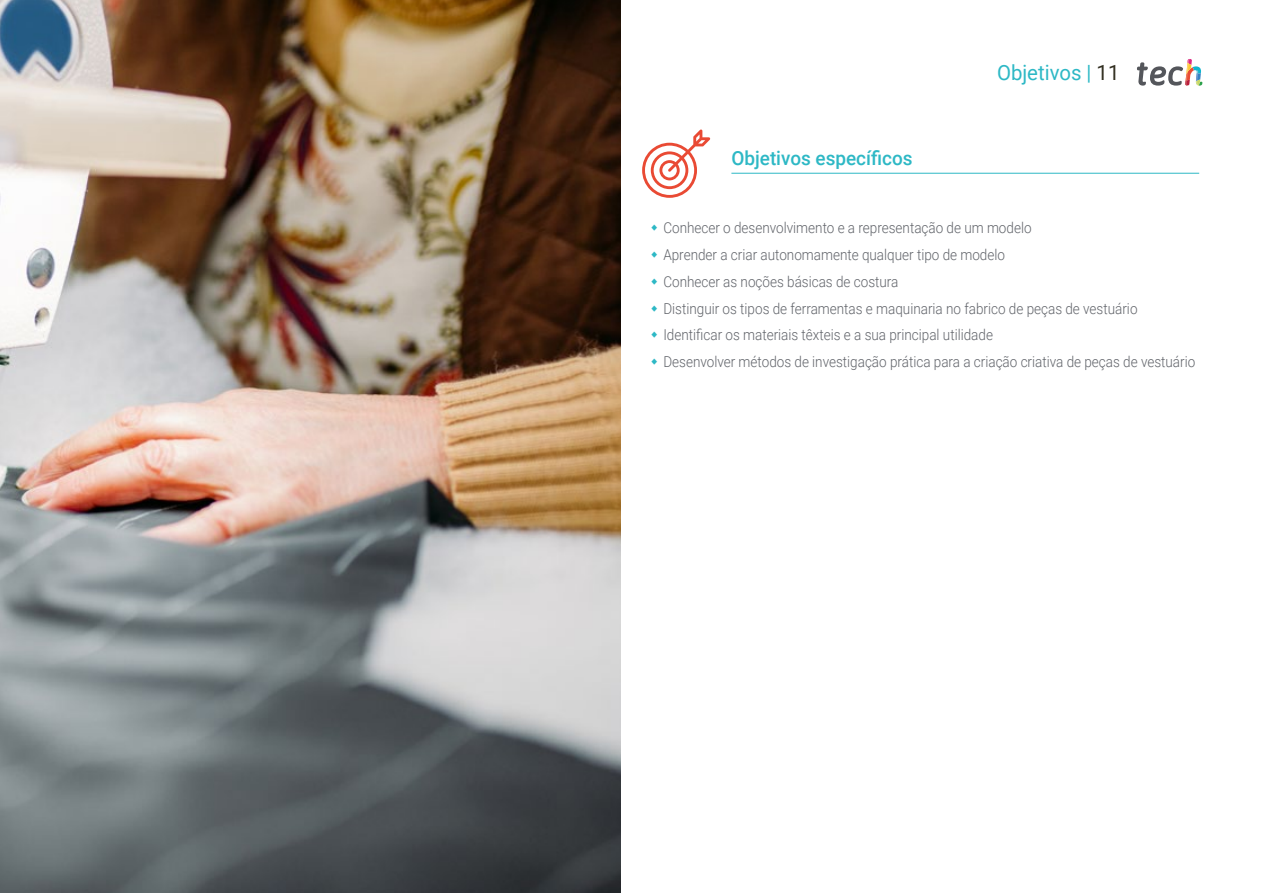
<style>
.page{position:relative;width:1263px;height:893px;background:#fff}
.page>*{position:absolute;margin:0;border:0;box-sizing:border-box;transform-origin:0 0}
.t1{font:21px "Roboto";color:#2db8c5}
.t2{font:500 19.5px "Roboto";color:#2db8c5}
.t3{font:300 15px/26.7px "Roboto";color:#61646a;scale:.9 1}
.s1{color:#312e20}
</style>
<div class="page">
<hr style="left:731px;top:173px;width:468px;height:1px;background:#2db8c5">
<svg style="left:642px;top:129px;width:68px;height:69px"></svg>
<img style="left:0;top:0;width:621px;height:893px">
<svg style="left:1137px;top:59px;width:65px;height:27px"></svg>
<h2 class="t2" style="left:731px;top:144px;width:183px">Objetivos específicos</h2>
<h1 class="t1" style="left:997px;top:57px;width:124px">Objetivos | <span class="s1">11</span></h1>
<p class="t3" style="left:663px;top:214px;width:592px">Conhecer o desenvolvimento e a representação de um modelo<br>Aprender a criar autonomamente qualquer tipo de modelo<br>Conhecer as noções básicas de costura<br>Distinguir os tipos de ferramentas e maquinaria no fabrico de peças de vestuário Identificar os materiais têxteis e a sua principal utilidade<br>Desenvolver métodos de investigação prática para a criação criativa de peças de vestuário</p>
</div>
